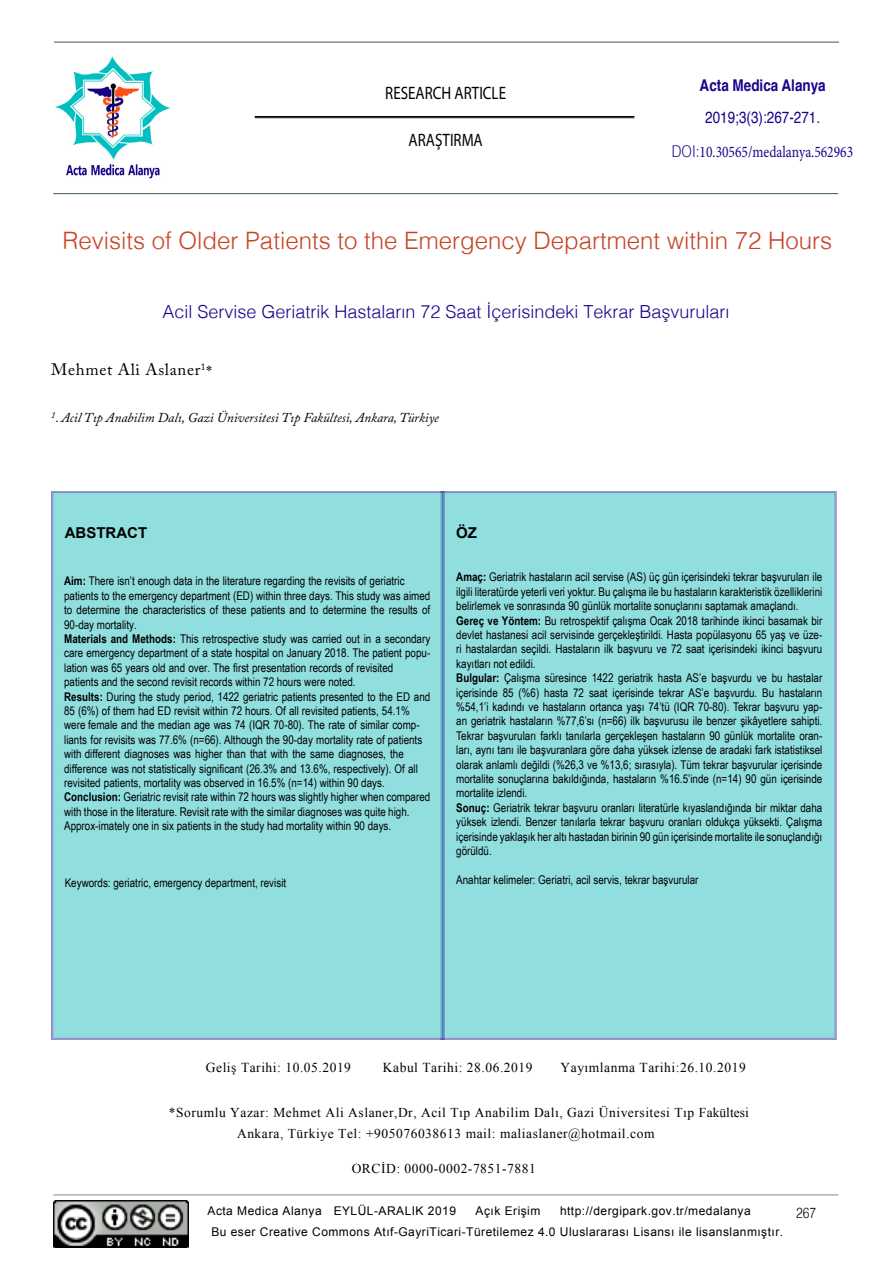
<style>
.page{position:relative;width:893px;height:1263px;background:#fff}
.page>*{position:absolute;margin:0;border:0;box-sizing:border-box;transform-origin:0 0}
.t1{font:300 24px "Helvetica";color:#c94325}
.t2{font:300 18px "Helvetica";color:#19048a}
.t3{font:18px "Myriad Pro";color:#000;scale:.83 1}
.Ana_Metin_Al__ActaMe{font:16.5px "Adobe Caslon Pro";letter-spacing:.04em;color:#000}
.t4{font:16.2px "Minion Pro";color:#19048a;scale:.83 1}
.t5{font:16.2px "Helvetica";color:#19048a;scale:.83 1}
.t6{font:700 16.2px "Helvetica";color:#19048a;scale:.83 1}
.t7{font:700 15px "Arial";color:#000}
.t8{font:300 14.4px "Helv";color:#000;scale:.83 1}
.Ana_Metin_Al__ActaMe-2{font:13.65px "Times New Roman";letter-spacing:.04em;color:#000}
.Ana_Metin_Al__ActaMe-3{font:13.5px "Times New Roman";letter-spacing:.04em;color:#000}
.Kurumlar{font:italic 13.5px "Adobe Caslon Pro";color:#000}
.Özet_Metin_Al__ActaM{font:12px/14.4px "Arial Narrow";color:#000;text-align:justify}
.t9{font:12px "Arial";letter-spacing:.04em;color:#000}
.s1{font-family:"Helv";font-weight:300}
.s2{font-family:"Times New Roman";font-size:13.5px}
.s3{font-weight:700}
</style>
<div class="page">
<hr style="left:54px;top:42px;width:785px;height:1px;background:#3c5764">
<hr style="left:53px;top:193px;width:785px;height:1px;background:#3c5764">
<hr style="left:53px;top:1194px;width:785px;height:1px;background:#000">
<img style="left:55px;top:56px;width:116px;height:123px">
<hr style="left:255px;top:116px;width:379px;height:1px;background:#000">
<hr style="left:255px;top:117px;width:379px;height:1px;background:#000">
<div style="left:444px;top:491px;width:392px;height:549px;background:#91dedf"></div>
<div style="left:51px;top:491px;width:393px;height:549px;background:#91dedf"></div>
<img style="left:53px;top:1200px;width:135px;height:48px">
<p class="t3" style="left:385px;top:82px;width:147px">RESEARCH ARTICLE</p>
<p class="t3" style="left:409px;top:129px;width:91px">ARAŞTIRMA</p>
<h3 class="t6" style="left:700px;top:72px;width:153px">Acta Medica Alanya</h3>
<h3 class="t5" style="left:705px;top:105px;width:140px">2019;3(3):267-271.</h3>
<h3 class="t4" style="left:672px;top:141px;width:220px"><span class="s1">DOI:</span>10.30565/medalanya.562963</h3>
<p class="t1" style="left:63px;top:220px;width:771px">Revisits of Older Patients to the Emergency Department within 72 Hours</p>
<p class="t2" style="left:162px;top:296px;width:569px">Acil Servise Geriatrik Hastaların 72 Saat İçerisindeki Tekrar Başvuruları</p>
<p class="Ana_Metin_Al__ActaMe" style="left:51px;top:360px;width:163px">Mehmet Ali Aslaner<sup>1</sup><span class="s2">*</span></p>
<p class="Kurumlar" style="left:51px;top:410px;width:389px"><sup>1</sup>. Acil Tıp Anabilim Dalı, Gazi Üniversitesi Tıp Fakültesi, Ankara, Türkiye</p>
<p class="t7" style="left:65px;top:523px;width:84px">ABSTRACT</p>
<p class="Özet_Metin_Al__ActaM" style="left:64px;top:574px;width:368px;text-align:left"><span class="s3">Aim:</span> There isn’t enough data in the literature regarding the revisits of geriatric patients to the emergency department (ED) within three days. This study was aimed to determine the characteristics of these patients and to determine the results of 90-day mortality.<br><span class="s3">Materials and Methods:</span> This retrospective study was carried out in a secondary care emergency department of a state hospital on January 2018. The patient popu&shy;lation was 65 years old and over. The first presentation records of revisited patients and the second revisit records within 72 hours were noted.<br><span class="s3">Results:</span> During the study period, 1422 geriatric patients presented to the ED and 85 (6%) of them had ED revisit within 72 hours. Of all revisited patients, 54.1% were female and the median age was 74 (IQR 70-80). The rate of similar comp&shy;liants for revisits was 77.6% (n=66). Although the 90-day mortality rate of patients with different diagnoses was higher than that with the same diagnoses, the difference was not statistically significant (26.3% and 13.6%, respectively). Of all revisited patients, mortality was observed in 16.5% (n=14) within 90 days.<br><span class="s3">Conclusion:</span> Geriatric revisit rate within 72 hours was slightly higher when compared with those in the literature. Revisit rate with the similar diagnoses was quite high.<br>Approx-imately one in six patients in the study had mortality within 90 days.</p>
<p class="Özet_Metin_Al__ActaM" style="left:65px;top:875px;width:223px">Keywords: geriatric, emergency department, revisit</p>
<p class="t7" style="left:456px;top:523px;width:22px">ÖZ</p>
<p class="Özet_Metin_Al__ActaM" style="left:456px;top:569px;width:368px"><span class="s3">Amaç:</span> Geriatrik hastaların acil servise (AS) üç gün içerisindeki tekrar başvuruları ile ilgili literatürde yeterli veri yoktur. Bu çalışma ile bu hastaların karakteristik özelliklerini belirlemek ve sonrasında 90 günlük mortalite sonuçlarını saptamak amaçlandı.</p>
<p class="Özet_Metin_Al__ActaM" style="left:456px;top:613px;width:368px"><span class="s3">Gereç ve Yöntem:</span> Bu retrospektif çalışma Ocak 2018 tarihinde ikinci basamak bir devlet hastanesi acil servisinde gerçekleştirildi. Hasta popülasyonu 65 yaş ve üze&shy;ri hastalardan seçildi. Hastaların ilk başvuru ve 72 saat içerisindeki ikinci başvuru kayıtları not edildi.</p>
<p class="Özet_Metin_Al__ActaM" style="left:456px;top:670px;width:368px"><span class="s3">Bulgular:</span> Çalışma süresince 1422 geriatrik hasta AS’e başvurdu ve bu hastalar içerisinde 85 (%6) hasta 72 saat içerisinde tekrar AS’e başvurdu. Bu hastaların %54,1’i kadındı ve hastaların ortanca yaşı 74’tü (IQR 70-80). Tekrar başvuru yap&shy;an geriatrik hastaların %77,6’sı (n=66) ilk başvurusu ile benzer şikâyetlere sahipti.<br>Tekrar başvuruları farklı tanılarla gerçekleşen hastaların 90 günlük mortalite oran&shy;ları, aynı tanı ile başvuranlara göre daha yüksek izlense de aradaki fark istatistiksel olarak anlamlı değildi (%26,3 ve %13,6; sırasıyla). Tüm tekrar başvurular içerisinde mortalite sonuçlarına bakıldığında, hastaların %16.5’inde (n=14) 90 gün içerisinde mortalite izlendi.</p>
<p class="Özet_Metin_Al__ActaM" style="left:456px;top:800px;width:368px"><span class="s3">Sonuç:</span> Geriatrik tekrar başvuru oranları literatürle kıyaslandığında bir miktar daha yüksek izlendi. Benzer tanılarla tekrar başvuru oranları oldukça yüksekti. Çalışma içerisinde yaklaşık her altı hastadan birinin 90 gün içerisinde mortalite ile sonuçlandığı görüldü.</p>
<p class="Özet_Metin_Al__ActaM" style="left:456px;top:872px;width:244px">Anahtar kelimeler: Geriatri, acil servis, tekrar başvurular</p>
<p class="Ana_Metin_Al__ActaMe-2" style="left:206px;top:1058px;width:147px">Geliş Tarihi: 10.05.2019</p>
<p class="Ana_Metin_Al__ActaMe-2" style="left:383px;top:1058px;width:151px">Kabul Tarihi: 28.06.2019</p>
<p class="Ana_Metin_Al__ActaMe-2" style="left:560px;top:1058px;width:187px">Yayımlanma Tarihi:26.10.2019</p>
<p class="Ana_Metin_Al__ActaMe-3" style="left:169px;top:1103px;width:582px">*Sorumlu Yazar: Mehmet Ali Aslaner,Dr, Acil Tıp Anabilim Dalı, Gazi Üniversitesi Tıp Fakültesi</p>
<p class="Ana_Metin_Al__ActaMe-3" style="left:237px;top:1124px;width:419px">Ankara, Türkiye Tel: +905076038613 mail: maliaslaner@hotmail.com</p>
<p class="Ana_Metin_Al__ActaMe-3" style="left:352px;top:1159px;width:186px">ORCİD: 0000-0002-7851-7881</p>
<p class="t9" style="left:208px;top:1203px;width:250px">Acta Medica Alanya EYLÜL-ARALIK 2019</p>
<p class="t9" style="left:476px;top:1203px;width:66px">Açık Erişim</p>
<p class="t9" style="left:560px;top:1203px;width:192px">http://dergipark.gov.tr/medalanya</p>
<p class="t8" style="left:796px;top:1204px;width:26px">267</p>
<p class="t9" style="left:211px;top:1224px;width:573px">Bu eser Creative Commons Atıf-GayriTicari-Türetilemez 4.0 Uluslararası Lisansı ile lisanslanmıştır.</p>
</div>
